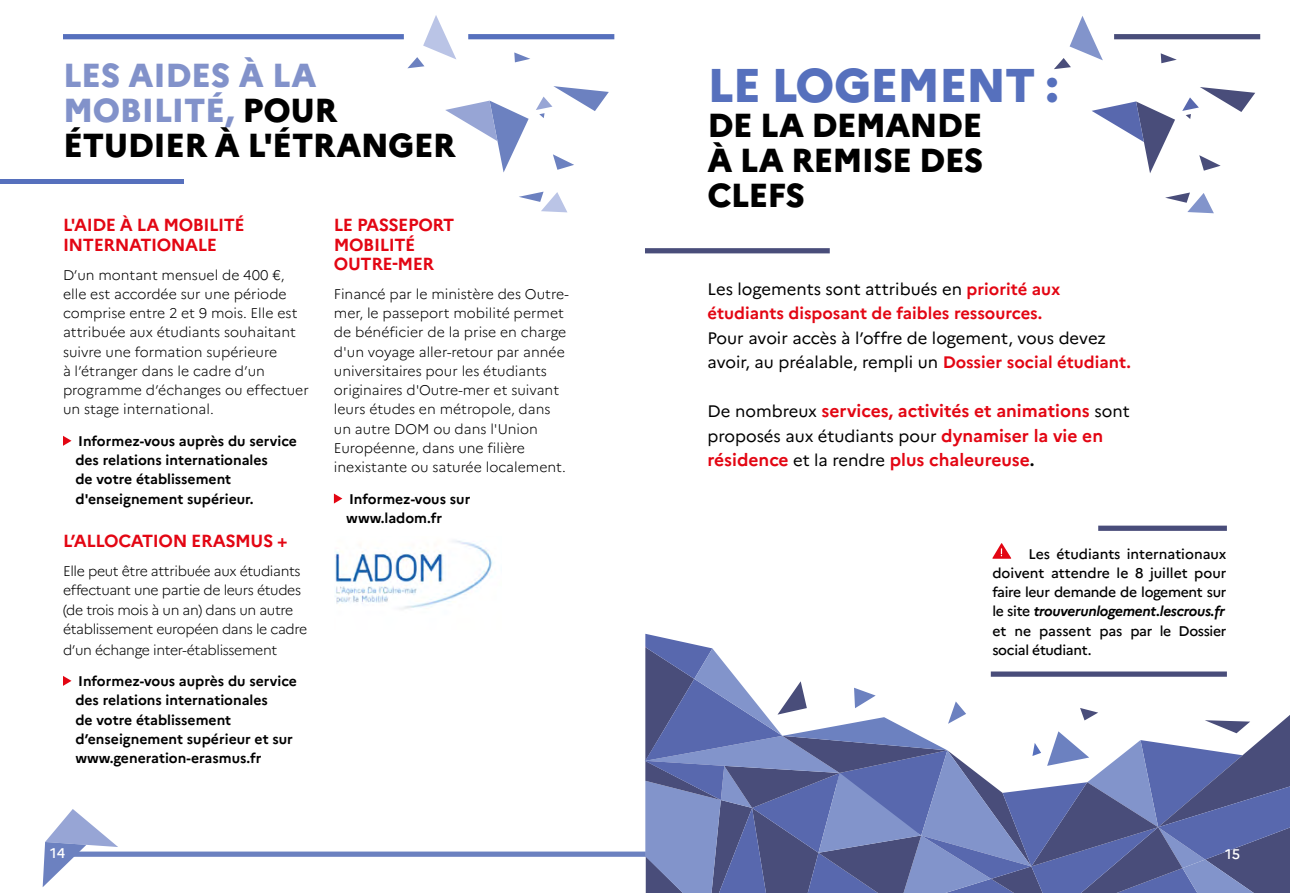
<style>
.page{position:relative;width:1290px;height:893px;background:#fff}
.page>*{position:absolute;margin:0;border:0;box-sizing:border-box;transform-origin:0 0}
.t1{font:800 47.25px "Marianne";letter-spacing:-.025em;color:#5670bd}
.t2{font:800 33.25px/35px "Marianne";letter-spacing:-.02em;color:#000;text-align:justify}
.t3{font:700 17.5px "Marianne";color:#e30613}
.t4{font:700 17.5px/19.2px "Marianne";letter-spacing:-.025em;color:#e30613}
.t5{font:16.62px/24.5px "Marianne";color:#000}
.t6{font:700 16.62px/24.5px "Marianne";color:#e30613}
.t7{font:300 14px/19.2px "Marianne";color:#000}
.t8{font:700 14px/19.2px "Marianne";color:#000}
.t9{font:500 14px/19.2px "Marianne";letter-spacing:-.025em;color:#000;text-align:justify}
.t10{font:300 14px/19.2px "Marianne";letter-spacing:-.025em;color:#000}
.t11{font:500 14px "Marianne";color:#fff}
.s1{color:#8292ca}
.s2{font-weight:400;color:#000}
.s3{font-weight:700;color:#e30613}
.s4{font-weight:400;font-size:16.62px;color:#000}
.s5{font-weight:700;font-size:17.5px;color:#e30613}
.s6{color:#000}
.s7{font-weight:700;font-style:italic}
</style>
<div class="page">
<div style="left:71px;top:851px;width:575px;height:6px;background:#6c81c0"></div>
<svg style="left:43px;top:809px;width:75px;height:78px"></svg>
<div style="left:0;top:179px;width:184px;height:5px;background:#5670bd"></div>
<div style="left:1114px;top:34px;width:146px;height:5px;background:#494d7a"></div>
<div style="left:645px;top:248px;width:185px;height:5px;background:#494d7a"></div>
<svg style="left:63px;top:436px;width:9px;height:10px"></svg>
<svg style="left:63px;top:676px;width:9px;height:10px"></svg>
<div style="left:63px;top:34px;width:341px;height:5px;background:#5670bd"></div>
<div style="left:468px;top:34px;width:146px;height:5px;background:#5670bd"></div>
<svg style="left:334px;top:493px;width:8px;height:11px"></svg>
<div style="left:1098px;top:526px;width:129px;height:5px;background:#494d7a"></div>
<svg style="left:992px;top:543px;width:19px;height:16px"></svg>
<svg style="left:645px;top:634px;width:645px;height:259px"></svg>
<img style="left:335px;top:540px;width:158px;height:69px">
<svg style="left:1161px;top:53px;width:16px;height:10px"></svg>
<svg style="left:1165px;top:192px;width:49px;height:22px"></svg>
<svg style="left:1199px;top:155px;width:21px;height:16px"></svg>
<svg style="left:1092px;top:101px;width:83px;height:72px"></svg>
<svg style="left:1182px;top:87px;width:73px;height:32px"></svg>
<svg style="left:1054px;top:16px;width:49px;height:53px"></svg>
<svg style="left:514px;top:52px;width:16px;height:10px"></svg>
<svg style="left:519px;top:192px;width:48px;height:20px"></svg>
<svg style="left:553px;top:154px;width:21px;height:16px"></svg>
<svg style="left:445px;top:101px;width:84px;height:71px"></svg>
<svg style="left:536px;top:86px;width:73px;height:32px"></svg>
<svg style="left:408px;top:15px;width:48px;height:53px"></svg>
<h2 class="t2" style="left:63px;top:58px;width:394px;text-align:left"><span class="s1">LES AIDES À LA<br>MOBILITÉ,</span> POUR<br>ÉTUDIER À L'ÉTRANGER</h2>
<p class="t4" style="left:63px;top:216px;width:183px">L'AIDE À LA MOBILITÉ<br>INTERNATIONALE</p>
<p class="t7" style="left:63px;top:265px;width:247px">D’un montant mensuel de 400 €, elle est accordée sur une période comprise entre 2 et 9 mois. Elle est attribuée aux étudiants souhaitant suivre une formation supérieure<br>à l’étranger dans le cadre d’un programme d’échanges ou effectuer un stage international.</p>
<p class="t8" style="left:75px;top:431px;width:223px">Informez-vous auprès du service des relations internationales<br>de votre établissement d'enseignement supérieur.</p>
<p class="t4" style="left:63px;top:531px;width:226px">L’ALLOCATION ERASMUS +</p>
<p class="t10" style="left:63px;top:562px;width:246px">Elle peut être attribuée aux étudiants effectuant une partie de leurs études (de trois mois à un an) dans un autre établissement européen dans le cadre</p>
<p class="t10" style="left:63px;top:640px;width:216px">d’un échange inter-établissement</p>
<p class="t8" style="left:75px;top:671px;width:223px">Informez-vous auprès du service des relations internationales<br>de votre établissement d’enseignement supérieur et sur www.generation-erasmus.fr</p>
<p class="t4" style="left:334px;top:216px;width:122px">LE PASSEPORT<br>MOBILITÉ<br>OUTRE-MER</p>
<p class="t7" style="left:334px;top:284px;width:236px">Financé par le ministère des Outre&shy;mer, le passeport mobilité permet de bénéficier de la prise en charge d'un voyage aller-retour par année universitaires pour les étudiants originaires d'Outre-mer et suivant leurs études en métropole, dans un autre DOM ou dans l'Union Européenne, dans une filière inexistante ou saturée localement.</p>
<p class="t8" style="left:346px;top:489px;width:126px">Informez-vous sur www.ladom.fr</p>
<h1 class="t1" style="left:707px;top:56px;width:353px">LE LOGEMENT :</h1>
<h2 class="t2" style="left:707px;top:107px;width:277px">DE LA DEMANDE À LA REMISE DES CLEFS</h2>
<p class="t6" style="left:707px;top:277px;width:354px"><span class="s2">Les logements sont attribués en</span> priorité aux étudiants disposant de faibles ressources.</p>
<p class="t5" style="left:707px;top:326px;width:425px">Pour avoir accès à l’offre de logement, vous devez avoir, au préalable, rempli un <span class="s3">Dossier social étudiant.</span></p>
<p class="t3" style="left:707px;top:400px;width:424px"><span class="s4">De nombreux</span> services, activités et animations <span class="s4">sont</span></p>
<p class="t5" style="left:707px;top:424px;width:397px">proposés aux étudiants pour <span class="s5">dynamiser la vie en</span></p>
<p class="t3" style="left:707px;top:449px;width:329px">résidence <span class="s4">et la rendre</span> plus chaleureuse<span class="s6">.</span></p>
<p class="t9" style="left:992px;top:544px;width:236px;text-indent:36px">Les étudiants internationaux doivent attendre le 8 juillet pour faire leur demande de logement sur le site <span class="s7">trouverunlogement.lescrous.fr </span>et ne passent pas par le Dossier social étudiant.</p>
<p class="t11" style="left:50px;top:845px;width:17px">14</p>
<p class="t11" style="left:1225px;top:846px;width:17px">15</p>
</div>
